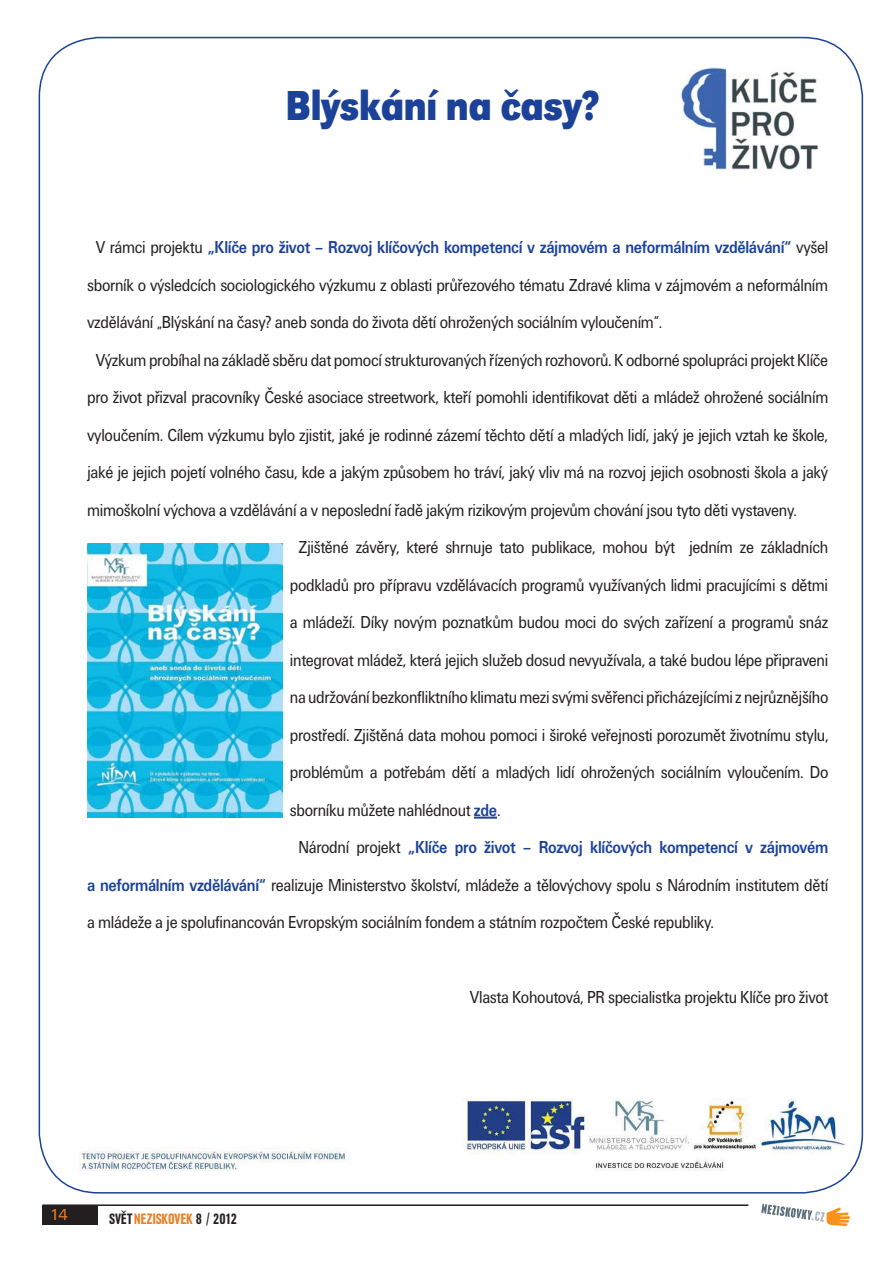
<style>
.page{position:relative;width:893px;height:1263px;background:#fff}
.page>*{position:absolute;margin:0;border:0;box-sizing:border-box;transform-origin:0 0}
.t1{font:43.5px "URW Grotesk TEE Bold";letter-spacing:-.01em;color:#1b4298;scale:.85 1}
.t2{font:18px/37.5px "Unitus TEE Regular";letter-spacing:-.02em;color:#231f20;scale:.85 1}
.t3{font:18px "Unitus TEE Bold";letter-spacing:-.02em;color:#1b4298;scale:.85 1}
.t4{font:16.5px "Unitus TEE Regular";color:#ec7d1e}
.t5{font:15.6px "URW Grotesk TEE Bold Condensed";letter-spacing:.01em;color:#231f20}
.s1{font-family:"Unitus TEE Regular";color:#231f20}
.s2{font-family:"Unitus TEE Bold";color:#1b4298}
.s3{color:#ec7d1e}
</style>
<div class="page">
<svg style="left:761px;top:1204px;width:89px;height:22px"></svg>
<hr style="left:43px;top:1204px;width:705px;height:2px;background:#231f20">
<div style="left:43px;top:1205px;width:55px;height:20px;background:#231f20"></div>
<hr style="left:474px;top:817px;width:23px;height:2px;background:#1b4298">
<img style="left:79px;top:1098px;width:766px;height:73px">
<img style="left:681px;top:67px;width:138px;height:104px">
<img style="left:87px;top:543px;width:196px;height:275px">
<h1 class="t1" style="left:285px;top:89px;width:371px">Blýskání na časy?</h1>
<p class="t3" style="left:96px;top:240px;width:863px"><span class="s1">V rámci projektu</span> „Klíče pro život – Rozvoj klíčových kompetencí v zájmovém a neformálním vzdělávání“ <span class="s1">vyšel</span></p>
<p class="t2" style="left:87px;top:267px;width:873px">sborník o výsledcích sociologického výzkumu z oblasti průřezového tématu Zdravé klima v zájmovém a neformálním</p>
<p class="t2" style="left:87px;top:305px;width:678px">vzdělávání „Blýskání na časy? aneb sonda do života dětí ohrožených sociálním vyloučením“.</p>
<p class="t2" style="left:96px;top:342px;width:863px">Výzkum probíhal na základě sběru dat pomocí strukturovaných řízených rozhovorů. K odborné spolupráci projekt Klíče</p>
<p class="t2" style="left:87px;top:380px;width:873px">pro život přizval pracovníky České asociace streetwork, kteří pomohli identifikovat děti a mládež ohrožené sociálním</p>
<p class="t2" style="left:87px;top:417px;width:873px">vyloučením. Cílem výzkumu bylo zjistit, jaké je rodinné zázemí těchto dětí a mladých lidí, jaký je jejich vztah ke škole,</p>
<p class="t2" style="left:87px;top:455px;width:873px">jaké je jejich pojetí volného času, kde a jakým způsobem ho tráví, jaký vliv má na rozvoj jejich osobnosti škola a jaký</p>
<p class="t2" style="left:87px;top:492px;width:837px">mimoškolní výchova a vzdělávání a v neposlední řadě jakým rizikovým projevům chování jsou tyto děti vystaveny.</p>
<p class="t2" style="left:298px;top:530px;width:625px">Zjištěné závěry, které shrnuje tato publikace, mohou být jedním ze základních</p>
<p class="t2" style="left:290px;top:567px;width:635px">podkladů pro přípravu vzdělávacích programů využívaných lidmi pracujícími s dětmi</p>
<p class="t2" style="left:290px;top:605px;width:635px">a mládeží. Díky novým poznatkům budou moci do svých zařízení a programů snáz</p>
<p class="t2" style="left:290px;top:642px;width:635px">integrovat mládež, která jejich služeb dosud nevyužívala, a také budou lépe připraveni</p>
<p class="t2" style="left:290px;top:680px;width:635px">na udržování bezkonfliktního klimatu mezi svými svěřenci přicházejícími z nejrůznějšího</p>
<p class="t2" style="left:290px;top:717px;width:635px">prostředí. Zjištěná data mohou pomoci i široké veřejnosti porozumět životnímu stylu,</p>
<p class="t2" style="left:290px;top:755px;width:635px">problémům a potřebám dětí a mladých lidí ohrožených sociálním vyloučením. Do</p>
<p class="t2" style="left:290px;top:792px;width:249px">sborníku můžete nahlédnout <span class="s2">zde</span>.</p>
<p class="t3" style="left:298px;top:840px;width:625px"><span class="s1">Národní projekt</span> „Klíče pro život – Rozvoj klíčových kompetencí v zájmovém</p>
<p class="t2" style="left:87px;top:867px;width:873px"><span class="s2">a neformálním vzdělávání“</span> realizuje Ministerstvo školství, mládeže a tělovýchovy spolu s Národním institutem dětí a mládeže a je spolufinancován Evropským sociálním fondem a státním rozpočtem České republiky.</p>
<p class="t4" style="left:49px;top:1208px;width:21px">14</p>
<p class="t5" style="left:109px;top:1213px;width:130px">SVĚT<span class="s3">NEZISKOVEK</span> 8 / 2012</p>
<p class="t2" style="left:470px;top:980px;width:423px">Vlasta Kohoutová, PR specialistka projektu Klíče pro život</p>
</div>
